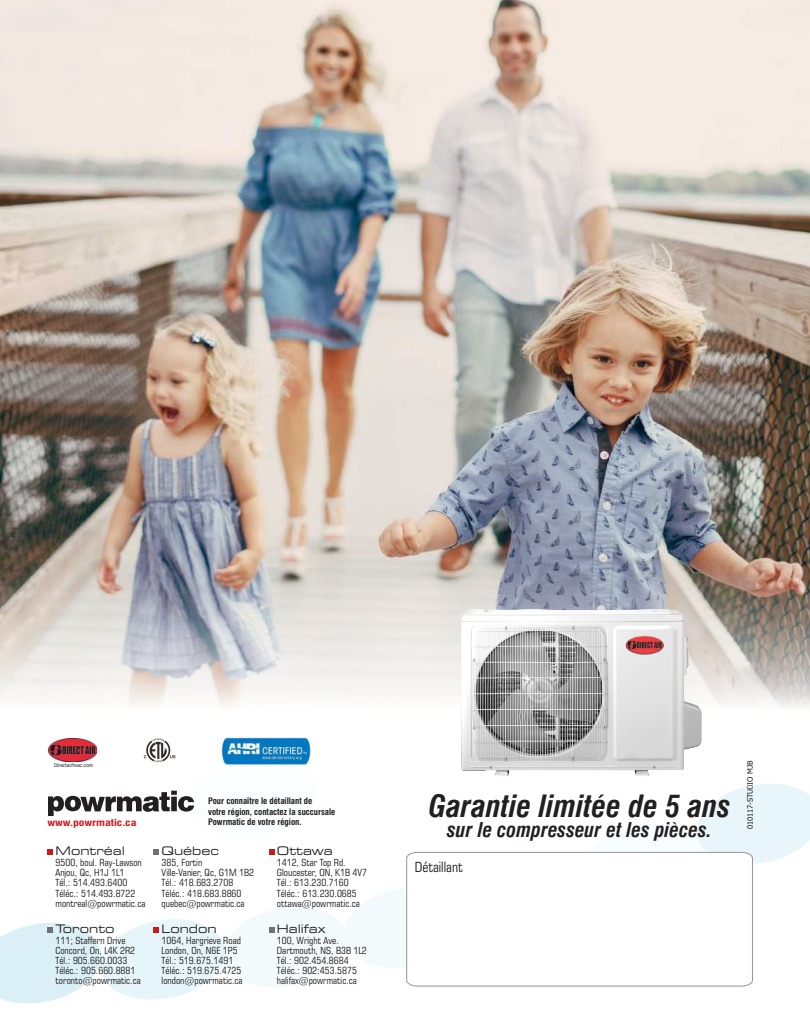
<style>
.page{position:relative;width:810px;height:1035px;background:#fff}
.page>*{position:absolute;margin:0;border:0;box-sizing:border-box;transform-origin:0 0}
.t1{font:italic 700 condensed 30px "Swiss 721 BT";color:#231f20}
.t2{font:italic 700 condensed 19.88px "Swiss 721 BT";color:#231f20}
.t3{font:condensed 14px "Square 721 BT";color:#231f20}
.t4{font:expanded 11.75px "Square 721 BT";color:#231f20}
.t5{font:condensed 9.88px/10.1px "Square 721 BT";color:#231f20}
.t6{font:700 condensed 9.5px "Swiss 721 BT";color:#cf171e;scale:1.25 1}
.t7{font:700 condensed 8.75px/10.5px "Swiss 721 BT";color:#231f20}
.t8{font:7.5px "Tahoma";color:#231f20}
.t9{font:5px "Tahoma";color:#231f20}
.s1{font-family:"Square 721 BT";font-stretch:condensed}
</style>
<div class="page">
<img style="left:0;top:0;width:810px;height:672px">
<svg style="left:0;top:672px;width:810px;height:332px"></svg>
<img style="left:49px;top:739px;width:48px;height:23px">
<img style="left:143px;top:738px;width:32px;height:25px">
<img style="left:222px;top:738px;width:88px;height:27px">
<svg style="left:406px;top:851px;width:347px;height:136px"></svg>
<img style="left:458px;top:609px;width:243px;height:168px">
<img style="left:626px;top:636px;width:37px;height:19px">
<p class="t9" style="left:54px;top:763px;width:41px">Directairhvac.com</p>
<p class="t7" style="left:208px;top:797px;width:129px">Pour connaître le détaillant de<br>votre région, contactez la succursale</p>
<p class="t6" style="left:47px;top:819px;width:73px">www.powrmatic.ca</p>
<p class="t7" style="left:208px;top:818px;width:95px">Powrmatic de votre région.</p>
<p class="t4" style="left:56px;top:846px;width:71px">Montréal</p>
<p class="t5" style="left:56px;top:858px;width:91px">9500, boul. Ray-Lawson<br>Anjou, Qc, H1J 1L1<br>Tél.: 514.493.6400<br>Téléc.: 514.493.8722 montreal@powrmatic.ca</p>
<p class="t4" style="left:56px;top:924px;width:60px">Toronto</p>
<p class="t5" style="left:56px;top:936px;width:87px">111; Staffern Drive<br>Concord, On, L4K 2R2<br>Tél.: 905.660.0033<br>Téléc.: 905.660.8881 toronto@powrmatic.ca</p>
<p class="t4" style="left:162px;top:846px;width:59px">Québec</p>
<p class="t5" style="left:162px;top:858px;width:94px">385, Fortin<br>Ville-Vanier, Qc, G1M 1B2<br>Tél.: 418.683.2708<br>Téléc.: 418.683.8860 quebec@powrmatic.ca</p>
<p class="t4" style="left:162px;top:924px;width:57px">London</p>
<p class="t5" style="left:162px;top:936px;width:82px">1064, Hargrieve Road<br>London, On, N6E 1P5<br>Tél.: 519.675.1491<br>Téléc.: 519.675.4725 london@powrmatic.ca</p>
<p class="t4" style="left:277px;top:846px;width:57px">Ottawa</p>
<p class="t5" style="left:277px;top:858px;width:92px">1412, Star Top Rd.<br>Gloucester, ON, K1B 4V7<br>Tél.: 613.230.7160<br>Téléc.: 613.230.0685 ottawa@powrmatic.ca</p>
<p class="t4" style="left:277px;top:924px;width:50px">Halifax</p>
<p class="t5" style="left:277px;top:936px;width:91px">100, Wright Ave.<br>Dartmouth, NS, B3B 1L2<br>Tél.: 902.454.8684<br>Téléc.: 902:453.5875 halifax@powrmatic.ca</p>
<h1 class="t1" style="left:429px;top:794px;width:303px">Garantie limitée de 5 ans</h1>
<h2 class="t2" style="left:447px;top:822px;width:266px">sur le compresseur et les pièces.</h2>
<h3 class="t3" style="left:415px;top:862px;width:50px">Détaillant</h3>
<p class="t8" style="left:747px;top:829px;width:70px;rotate:-90deg">010117-STU<span class="s1">D</span>IO MJB</p>
</div>
